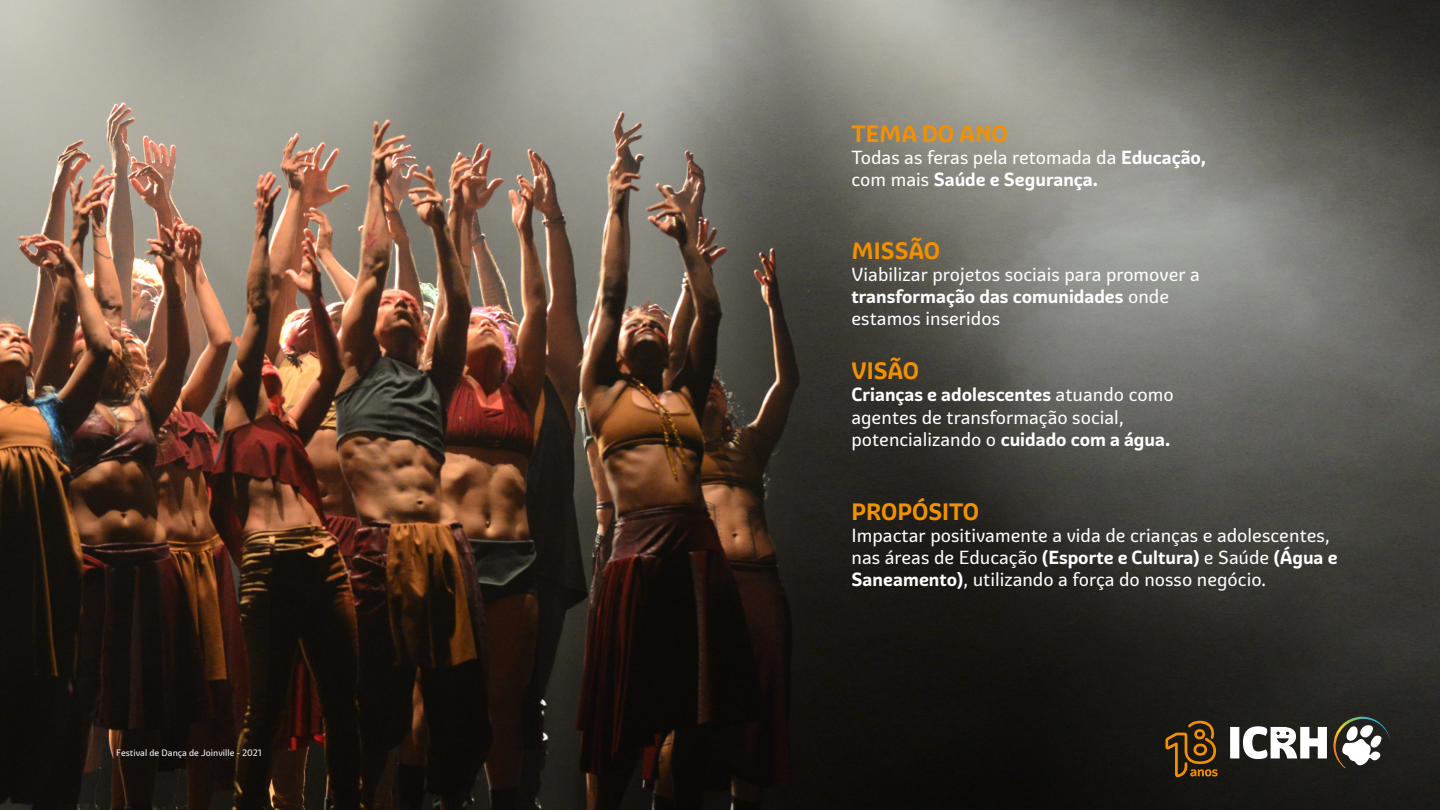
<style>
.page{position:relative;width:1440px;height:810px;background:#fff}
.page>*{position:absolute;margin:0;border:0;box-sizing:border-box;transform-origin:0 0}
.t1{font:700 23.02px "Graviola Tigre";color:#f29100}
.t2{font:18.45px/22.1px "Graviola Tigre";color:#fff}
.t3{font:9px "Graviola Tigre";color:#fff}
.s1{font-weight:700}
</style>
<div class="page">
<img style="left:0;top:0;width:1440px;height:810px">
<svg style="left:1230px;top:717px;width:160px;height:51px"></svg>
<svg style="left:1165px;top:721px;width:53px;height:56px;background:#53380e"></svg>
<p class="t3" style="left:116px;top:747px;width:147px">Festival de Dança de Joinville - 2021</p>
<p class="t1" style="left:851px;top:119px;width:158px">TEMA DO ANO</p>
<p class="t2" style="left:851px;top:146px;width:356px">Todas as feras pela retomada da <span class="s1">Educação, </span>com mais <span class="s1">Saúde e Segurança.</span></p>
<p class="t1" style="left:851px;top:236px;width:90px">MISSÃO</p>
<p class="t2" style="left:851px;top:263px;width:350px">Viabilizar projetos sociais para promover a <span class="s1">transformação das comunidades</span> onde estamos inseridos</p>
<p class="t1" style="left:851px;top:356px;width:69px">VISÃO</p>
<p class="t2" style="left:851px;top:383px;width:324px"><span class="s1">Crianças e adolescentes</span> atuando como agentes de transformação social, potencializando o <span class="s1">cuidado com a água.</span></p>
<p class="t1" style="left:851px;top:497px;width:129px">PROPÓSITO</p>
<p class="t2" style="left:851px;top:524px;width:488px">Impactar positivamente a vida de crianças e adolescentes, nas áreas de Educação <span class="s1">(Esporte e Cultura)</span> e Saúde <span class="s1">(Água e<br>Saneamento)</span>, utilizando a força do nosso negócio.</p>
</div>
